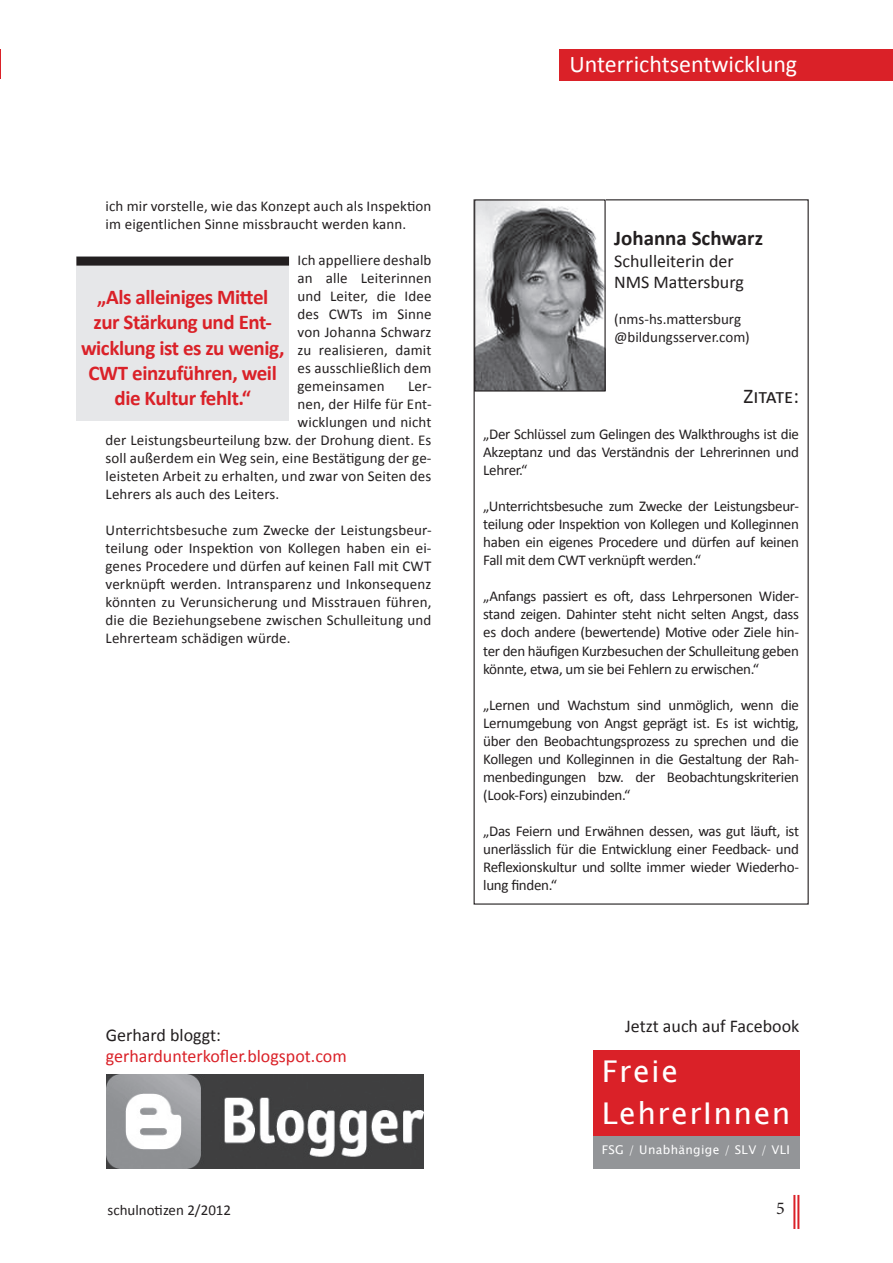
<style>
.page{position:relative;width:893px;height:1263px;background:#fff}
.page>*{position:absolute;margin:0;border:0;box-sizing:border-box;transform-origin:0 0}
.t1{font:30px/42px "Lucida Sans Unicode";letter-spacing:.05em;color:#fff}
.t2{font:24px "Calibri";color:#fff}
.t3{font:700 21px/25.2px "Calibri";letter-spacing:-.02em;color:#da2128;text-align:center}
.t4{font:700 21px "Calibri";color:#231f20}
.t5{font:21px "Calibri";color:#231f20}
.t6{font:18px/21.6px "Calibri";color:#231f20}
.t7{font:18px "Calibri";color:#da2128}
.t8{font:18px "Minion Pro";color:#231f20}
.t9{font:15px/18px "Calibri";color:#231f20;text-align:justify}
.t10{font:12px "Lucida Sans Unicode";letter-spacing:.03em;color:#fff}
</style>
<div class="page">
<hr style="left:797px;top:1195px;width:2px;height:34px;background:#da2128">
<hr style="left:793px;top:1195px;width:2px;height:34px;background:#da2128">
<svg style="left:0;top:49px;width:1px;height:29px"></svg>
<div style="left:560px;top:50px;width:333px;height:31px;background:#da2128"></div>
<img style="left:476px;top:201px;width:128px;height:189px">
<div style="left:474px;top:199px;width:132px;height:193px;border:1px solid #231f20"></div>
<img style="left:107px;top:1074px;width:316px;height:94px">
<div style="left:593px;top:1050px;width:206px;height:86px;background:#da2128"></div>
<div style="left:593px;top:1136px;width:206px;height:33px;background:#939598"></div>
<div style="left:76px;top:256px;width:213px;height:165px;background:#e6e7e9"></div>
<div style="left:76px;top:257px;width:213px;height:9px;background:#231f20"></div>
<p class="t9" style="left:106px;top:197px;width:327px">ich mir vorstelle, wie das Konzept auch als Inspektion im eigentlichen Sinne missbraucht werden kann.</p>
<p class="t9" style="left:298px;top:251px;width:136px">Ich appelliere deshalb an alle Leiterinnen und Leiter, die Idee des CWTs im Sinne von Johanna Schwarz zu realisieren, damit es ausschließlich dem gemeinsamen</p>
<h3 class="t3" style="left:81px;top:285px;width:205px">„Als alleiniges Mittel<br>zur Stärkung und Ent&shy;wicklung ist es zu wenig,<br>CWT einzuführen, weil die Kultur fehlt.“</h3>
<p class="t9" style="left:408px;top:377px;width:25px">Ler-</p>
<p class="t9" style="left:298px;top:395px;width:136px">nen, der Hilfe für Ent-</p>
<p class="t9" style="left:298px;top:413px;width:135px">wicklungen und nicht</p>
<p class="t9" style="left:106px;top:431px;width:327px">der Leistungsbeurteilung bzw. der Drohung dient. Es</p>
<p class="t9" style="left:106px;top:449px;width:327px">soll außerdem ein Weg sein, eine Bestätigung der ge-</p>
<p class="t9" style="left:106px;top:467px;width:327px">leisteten Arbeit zu erhalten, und zwar von Seiten des</p>
<p class="t9" style="left:106px;top:485px;width:175px">Lehrers als auch des Leiters.</p>
<p class="t9" style="left:106px;top:521px;width:328px">Unterrichtsbesuche zum Zwecke der Leistungsbeur&shy;teilung oder Inspektion von Kollegen haben ein ei&shy;genes Procedere und dürfen auf keinen Fall mit CWT verknüpft werden. Intransparenz und Inkonsequenz könnten zu Verunsicherung und Misstrauen führen, die die Beziehungsebene zwischen Schulleitung und Lehrerteam schädigen würde.</p>
<p class="t6" style="left:106px;top:1024px;width:116px">Gerhard bloggt:</p>
<p class="t7" style="left:106px;top:1045px;width:242px">gerhardunterkofler.blogspot.com</p>
<h2 class="t2" style="left:569px;top:49px;width:229px">Unterrichtsentwicklung</h2>
<h3 class="t4" style="left:614px;top:225px;width:150px">Johanna Schwarz</h3>
<p class="t6" style="left:614px;top:250px;width:131px">Schulleiterin der<br>NMS Mattersburg</p>
<p class="t9" style="left:614px;top:310px;width:137px">(nms-hs.mattersburg @bildungsserver.com)</p>
<h3 class="t5" style="left:744px;top:383px;width:57px">Zitate:</h3>
<p class="t9" style="left:483px;top:425px;width:317px">„Der Schlüssel zum Gelingen des Walkthroughs ist die Akzeptanz und das Verständnis der Lehrerinnen und Lehrer.“</p>
<p class="t9" style="left:483px;top:497px;width:317px">„Unterrichtsbesuche zum Zwecke der Leistungsbeur&shy;teilung oder Inspektion von Kollegen und Kolleginnen haben ein eigenes Procedere und dürfen auf keinen Fall mit dem CWT verknüpft werden.“</p>
<p class="t9" style="left:483px;top:587px;width:317px">„Anfangs passiert es oft, dass Lehrpersonen Wider&shy;stand zeigen. Dahinter steht nicht selten Angst, dass es doch andere (bewertende) Motive oder Ziele hin&shy;ter den häufigen Kurzbesuchen der Schulleitung geben könnte, etwa, um sie bei Fehlern zu erwischen.“</p>
<p class="t9" style="left:483px;top:695px;width:317px">„Lernen und Wachstum sind unmöglich, wenn die Lernumgebung von Angst geprägt ist. Es ist wichtig, über den Beobachtungsprozess zu sprechen und die Kollegen und Kolleginnen in die Gestaltung der Rah&shy;menbedingungen bzw. der Beobachtungskriterien (Look-Fors) einzubinden.“</p>
<p class="t9" style="left:483px;top:821px;width:317px">„Das Feiern und Erwähnen dessen, was gut läuft, ist unerlässlich für die Entwicklung einer Feedback- und Reflexionskultur und sollte immer wieder Wiederho&shy;lung finden.“</p>
<p class="t6" style="left:625px;top:1015px;width:176px">Jetzt auch auf Facebook</p>
<h1 class="t1" style="left:602px;top:1051px;width:190px">Freie<br>LehrerInnen</h1>
<p class="t10" style="left:602px;top:1140px;width:190px">FSG / Unabhängige / SLV / VLI</p>
<p class="t9" style="left:107px;top:1201px;width:125px">schulnotizen 2/2012</p>
<p class="t8" style="left:776px;top:1196px;width:10px">5</p>
</div>
